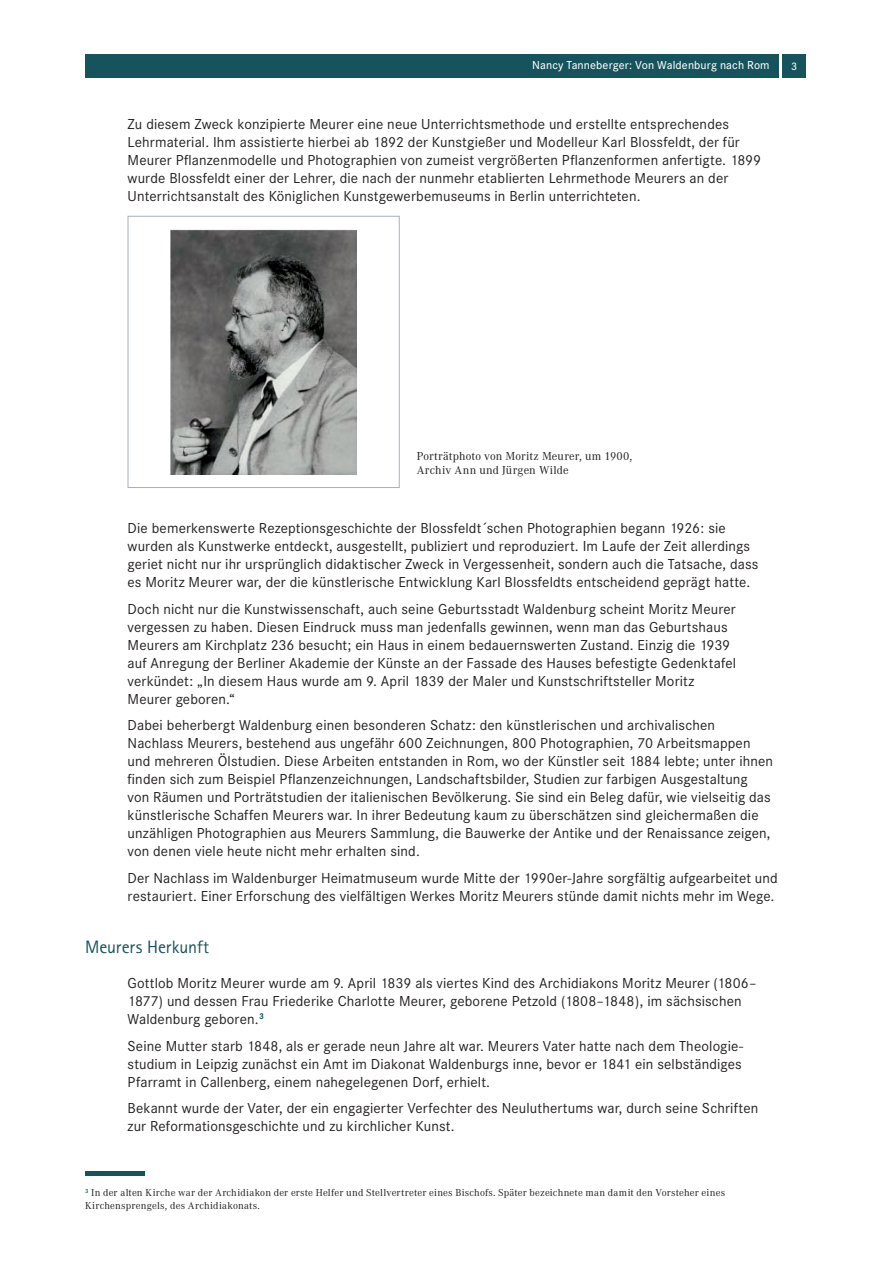
<style>
.page{position:relative;width:893px;height:1263px;background:#fff}
.page>*{position:absolute;margin:0;border:0;box-sizing:border-box;transform-origin:0 0}
.Subline{font:18px "Rotis Sans Serif";color:#17535d}
.Fließtext{font:15px/18px "Corporate S";letter-spacing:.01em;color:#231f20}
.BU{font:12px "Corporate A";letter-spacing:.015em;color:#231f20}
.t1{font:500 12px "Corporate S";letter-spacing:.01em;color:#fff}
.t2{font:500 11.25px "Corporate S";color:#fff}
.Fußnoten{font:10.5px/12.6px "Corporate A";letter-spacing:.015em;color:#231f20}
</style>
<div class="page">
<div style="left:85px;top:54px;width:693px;height:23px;background:#17535d"></div>
<div style="left:782px;top:54px;width:24px;height:23px;background:#17535d"></div>
<hr style="left:85px;top:1171px;width:60px;height:4px;background:#17535d">
<div style="left:128px;top:216px;width:272px;height:272px;border:1px solid #a7afc0"></div>
<img style="left:171px;top:229px;width:185px;height:245px">
<p class="t1" style="left:532px;top:59px;width:239px">Nancy Tanneberger: Von Waldenburg nach Rom</p>
<p class="t2" style="left:791px;top:60px;width:8px">3</p>
<p class="Fließtext" style="left:128px;top:115px;width:635px">Zu diesem Zweck konzipierte Meurer eine neue Unterrichtsmethode und erstellte entsprechendes Lehrmaterial. Ihm assistierte hierbei ab 1892 der Kunstgießer und Modelleur Karl Blossfeldt, der für Meurer Pflanzenmodelle und Photographien von zumeist vergrößerten Pflanzenformen anfertigte. 1899 wurde Blossfeldt einer der Lehrer, die nach der nunmehr etablierten Lehrmethode Meurers an der Unterrichtsanstalt des Königlichen Kunstgewerbemuseums in Berlin unterrichteten.</p>
<p class="BU" style="left:417px;top:449px;width:217px">Porträtphoto von Moritz Meurer, um 1900,</p>
<p class="BU" style="left:417px;top:464px;width:153px">Archiv Ann und Jürgen Wilde</p>
<p class="Fließtext" style="left:128px;top:519px;width:632px">Die bemerkenswerte Rezeptionsgeschichte der Blossfeldt´schen Photographien begann 1926: sie wurden als Kunstwerke entdeckt, ausgestellt, publiziert und reproduziert. Im Laufe der Zeit allerdings geriet nicht nur ihr ursprünglich didaktischer Zweck in Vergessenheit, sondern auch die Tatsache, dass es Moritz Meurer war, der die künstlerische Entwicklung Karl Blossfeldts entscheidend geprägt hatte.</p>
<p class="Fließtext" style="left:128px;top:600px;width:610px">Doch nicht nur die Kunstwissenschaft, auch seine Geburtsstadt Waldenburg scheint Moritz Meurer vergessen zu haben. Diesen Eindruck muss man jedenfalls gewinnen, wenn man das Geburtshaus Meurers am Kirchplatz 236 besucht; ein Haus in einem bedauernswerten Zustand. Einzig die 1939 auf Anregung der Berliner Akademie der Künste an der Fassade des Hauses befestigte Gedenktafel verkündet: „In diesem Haus wurde am 9. April 1839 der Maler und Kunstschriftsteller Moritz Meurer geboren.“</p>
<p class="Fließtext" style="left:128px;top:716px;width:647px">Dabei beherbergt Waldenburg einen besonderen Schatz: den künstlerischen und archivalischen Nachlass Meurers, bestehend aus ungefähr 600 Zeichnungen, 800 Photographien, 70 Arbeitsmappen und mehreren Ölstudien. Diese Arbeiten entstanden in Rom, wo der Künstler seit 1884 lebte; unter ihnen finden sich zum Beispiel Pflanzenzeichnungen, Landschaftsbilder, Studien zur farbigen Ausgestaltung von Räumen und Porträtstudien der italienischen Bevölkerung. Sie sind ein Beleg dafür, wie vielseitig das künstlerische Schaffen Meurers war. In ihrer Bedeutung kaum zu überschätzen sind gleichermaßen die unzähligen Photographien aus Meurers Sammlung, die Bauwerke der Antike und der Renaissance zeigen, von denen viele heute nicht mehr erhalten sind.</p>
<p class="Fließtext" style="left:128px;top:869px;width:652px">Der Nachlass im Waldenburger Heimatmuseum wurde Mitte der 1990er-Jahre sorgfältig aufgearbeitet und restauriert. Einer Erforschung des vielfältigen Werkes Moritz Meurers stünde damit nichts mehr im Wege.</p>
<p class="Subline" style="left:85px;top:936px;width:126px">Meurers Herkunft</p>
<p class="Fließtext" style="left:128px;top:974px;width:630px">Gottlob Moritz Meurer wurde am 9. April 1839 als viertes Kind des Archidiakons Moritz Meurer (1806–<br>1877) und dessen Frau Friederike Charlotte Meurer, geborene Petzold (1808–1848), im sächsischen<br>Waldenburg geboren.<sup>3</sup></p>
<p class="Fließtext" style="left:128px;top:1037px;width:617px;text-align:justify">Seine Mutter starb 1848, als er gerade neun Jahre alt war. Meurers Vater hatte nach dem Theologie&shy;studium in Leipzig zunächst ein Amt im Diakonat Waldenburgs inne, bevor er 1841 ein selbständiges Pfarramt in Callenberg, einem nahegelegenen Dorf, erhielt.</p>
<p class="Fließtext" style="left:128px;top:1099px;width:632px">Bekannt wurde der Vater, der ein engagierter Verfechter des Neuluthertums war, durch seine Schriften zur Reformationsgeschichte und zu kirchlicher Kunst.</p>
<p class="Fußnoten" style="left:85px;top:1187px;width:642px"><sup>3</sup> In der alten Kirche war der Archidiakon der erste Helfer und Stellvertreter eines Bischofs. Später bezeichnete man damit den Vorsteher eines<br>Kirchensprengels, des Archidiakonats.</p>
</div>
